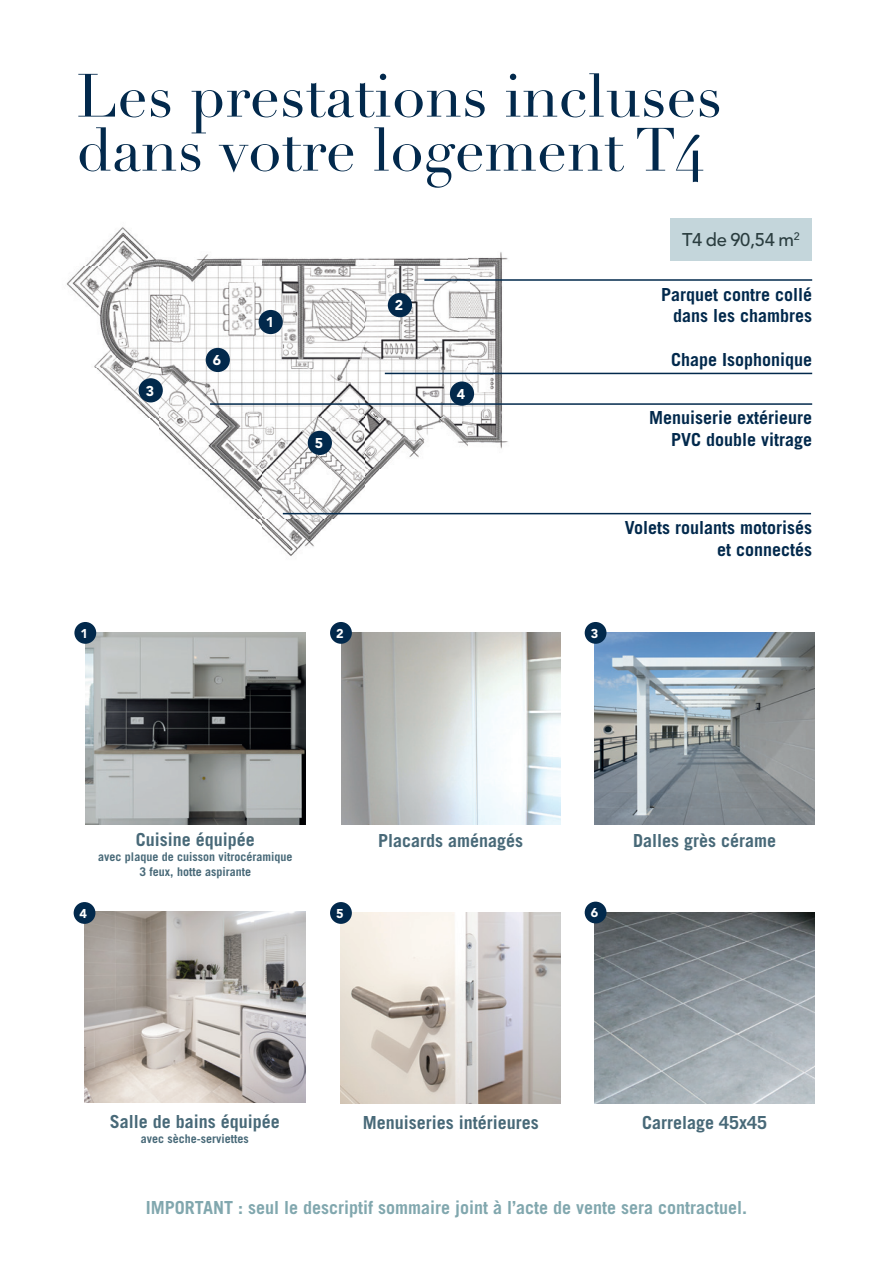
<style>
.page{position:relative;width:893px;height:1263px;background:#fff}
.page>*{position:absolute;margin:0;border:0;box-sizing:border-box;transform-origin:0 0}
.t1{font:60px/54px "Didot";color:#02294c}
.t2{font:500 18.3px "Avenir LT Std";letter-spacing:-.015em;color:#2a3d3f}
.t3{font:700 18px/21.6px "Trade Gothic LT Std";color:#02294c;text-align:right}
.t4{font:700 18px "Trade Gothic LT Std";color:#486978}
.t5{font:700 18px "Trade Gothic LT Std";color:#81a7ae}
.t6{font:900 14.1px "Avenir LT Std";color:#fff}
.t7{font:900 12.75px "Avenir LT Std";color:#fff}
.t8{font:700 12px/15px "Trade Gothic LT Std";color:#486978;text-align:center}
</style>
<div class="page">
<img style="left:66px;top:227px;width:454px;height:329px">
<div style="left:259px;top:310px;width:24px;height:24px;background:#02294c;border-radius:50%"></div>
<div style="left:139px;top:378px;width:24px;height:24px;background:#02294c;border-radius:50%"></div>
<div style="left:388px;top:293px;width:24px;height:24px;background:#02294c;border-radius:50%"></div>
<div style="left:450px;top:381px;width:24px;height:25px;background:#02294c;border-radius:50%"></div>
<div style="left:206px;top:348px;width:24px;height:24px;background:#02294c;border-radius:50%"></div>
<div style="left:308px;top:431px;width:24px;height:24px;background:#02294c;border-radius:50%"></div>
<hr style="left:210px;top:403px;width:602px;height:2px;background:#02294c">
<hr style="left:283px;top:513px;width:528px;height:1px;background:#02294c">
<hr style="left:385px;top:373px;width:427px;height:1px;background:#02294c">
<hr style="left:424px;top:279px;width:388px;height:2px;background:#02294c">
<img style="left:341px;top:633px;width:220px;height:191px">
<img style="left:85px;top:633px;width:221px;height:191px">
<div style="left:74px;top:622px;width:22px;height:22px;background:#02294c;border-radius:50%"></div>
<div style="left:330px;top:622px;width:22px;height:22px;background:#02294c;border-radius:50%"></div>
<img style="left:595px;top:633px;width:220px;height:191px">
<img style="left:84px;top:911px;width:222px;height:192px">
<img style="left:341px;top:912px;width:219px;height:191px">
<img style="left:595px;top:912px;width:220px;height:192px">
<div style="left:585px;top:622px;width:21px;height:22px;background:#02294c;border-radius:50%"></div>
<div style="left:74px;top:902px;width:21px;height:22px;background:#02294c;border-radius:50%"></div>
<div style="left:330px;top:902px;width:22px;height:22px;background:#02294c;border-radius:50%"></div>
<div style="left:585px;top:902px;width:21px;height:21px;background:#02294c;border-radius:50%"></div>
<div style="left:671px;top:218px;width:141px;height:42px;background:#c4d6db"></div>
<h1 class="t1" style="left:77px;top:70px;width:647px">Les prestations incluses dans votre logement T4</h1>
<p class="t6" style="left:146px;top:382px;width:10px">3</p>
<p class="t6" style="left:213px;top:352px;width:10px">6</p>
<p class="t6" style="left:266px;top:314px;width:10px">1</p>
<p class="t6" style="left:315px;top:435px;width:10px">5</p>
<p class="t6" style="left:395px;top:297px;width:10px">2</p>
<p class="t6" style="left:457px;top:385px;width:10px">4</p>
<p class="t7" style="left:80px;top:625px;width:9px">1</p>
<p class="t7" style="left:336px;top:625px;width:9px">2</p>
<p class="t2" style="left:682px;top:229px;width:119px">T4 de 90,54 m<sup>2</sup></p>
<p class="t3" style="left:661px;top:283px;width:153px">Parquet contre collé dans les chambres</p>
<p class="t3" style="left:671px;top:349px;width:143px">Chape Isophonique</p>
<p class="t3" style="left:649px;top:406px;width:164px">Menuiserie extérieure<br>PVC double vitrage</p>
<p class="t3" style="left:625px;top:517px;width:189px">Volets roulants motorisés et connectés</p>
<p class="t7" style="left:591px;top:625px;width:9px">3</p>
<p class="t4" style="left:136px;top:828px;width:121px">Cuisine équipée</p>
<p class="t4" style="left:378px;top:830px;width:146px">Placards aménagés</p>
<p class="t8" style="left:98px;top:849px;width:195px">avec plaque de cuisson vitrocéramique<br>3 feux, hotte aspirante</p>
<p class="t7" style="left:80px;top:906px;width:9px">4</p>
<p class="t7" style="left:336px;top:906px;width:9px">5</p>
<p class="t7" style="left:591px;top:905px;width:9px">6</p>
<p class="t4" style="left:633px;top:830px;width:144px">Dalles grès cérame</p>
<p class="t4" style="left:110px;top:1111px;width:172px">Salle de bains équipée</p>
<p class="t8" style="left:141px;top:1131px;width:109px">avec sèche-serviettes</p>
<p class="t4" style="left:363px;top:1111px;width:177px">Menuiseries intérieures</p>
<p class="t4" style="left:642px;top:1111px;width:127px">Carrelage 45x45</p>
<p class="t5" style="left:146px;top:1196px;width:603px">IMPORTANT : seul le descriptif sommaire joint à l’acte de vente sera contractuel.</p>
</div>
